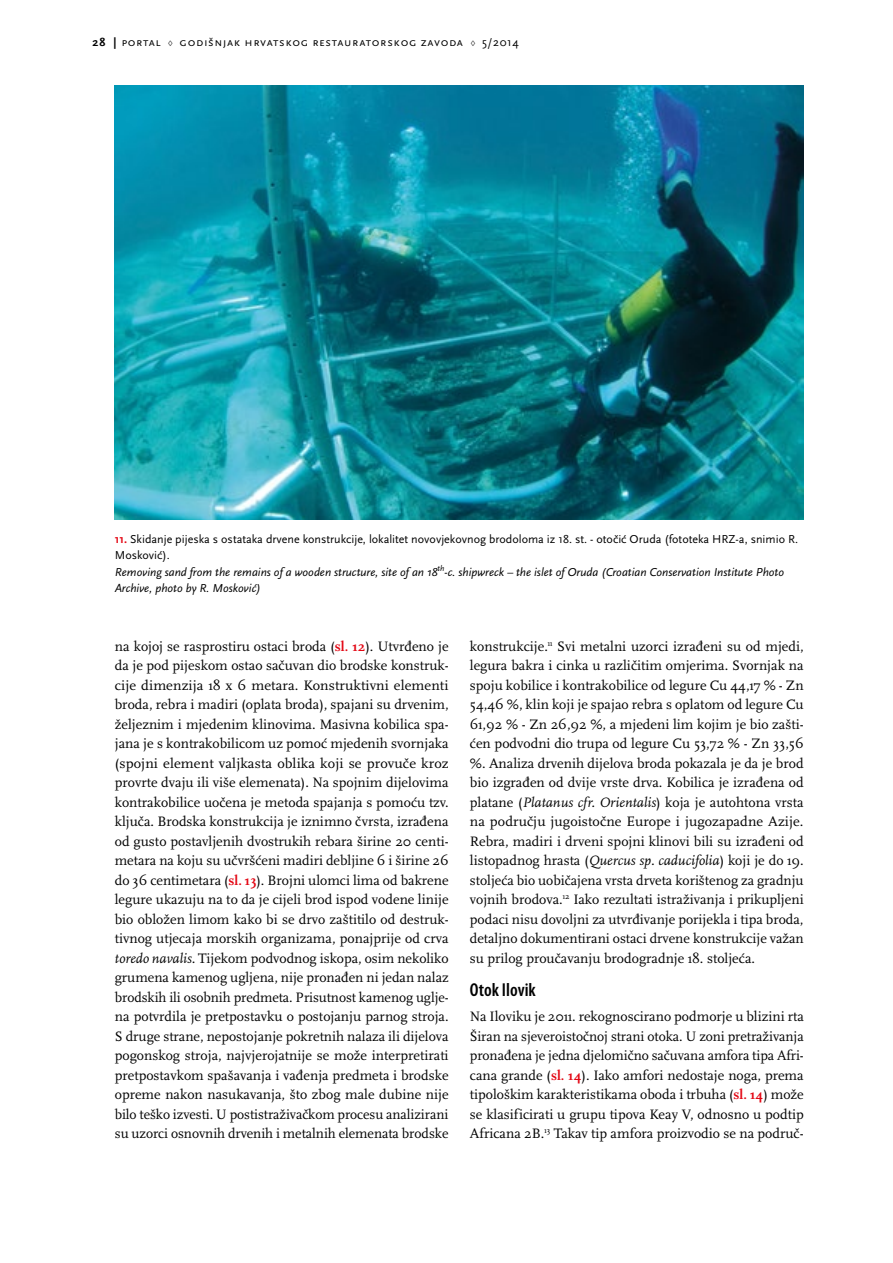
<style>
.page{position:relative;width:893px;height:1263px;background:#fff}
.page>*{position:absolute;margin:0;border:0;box-sizing:border-box;transform-origin:0 0}
.t1{font:600 condensed 18.75px "Myriad Pro";color:#000}
.t2{font:14.25px/19.5px "Scala Pro";color:#000;text-align:justify}
.t3{font:italic 12px/16.5px "Scala Sans Pro";color:#000}
.t4{font:12px "Scala Sans Pro";letter-spacing:.05em;color:#000}
.s1{font-weight:700}
.s2{font-family:"Scala Pro"}
.s3{font-weight:700;font-style:normal;color:#e30613}
.s4{font-style:normal}
.s5{font-weight:700;color:#e30613}
.s6{font-style:italic}
</style>
<div class="page">
<img style="left:115px;top:85px;width:689px;height:434px">
<p class="t4" style="left:93px;top:35px;width:428px"><span class="s1">28 |</span> portal <span class="s2">♢</span> Godišnjak Hrvatskog restauratorskog zavoda <span class="s2">♢</span> 5/2014</p>
<p class="t3" style="left:115px;top:530px;width:685px"><span class="s3">11.</span> <span class="s4">Skidanje pijeska s ostataka drvene konstrukcije, lokalitet novovjekovnog brodoloma iz 18. st. - otočić Oruda (fototeka HRZ-a, snimio R.<br>Mosković).<br></span>Removing sand from the remains of a wooden structure, site of an 18<sup>th</sup>-c. shipwreck – the islet of Oruda (Croatian Conservation Institute Photo Archive, photo by R. Mosković)</p>
<p class="t2" style="left:115px;top:636px;width:336px">na kojoj se rasprostiru ostaci broda (<span class="s5">sl. 12</span>). Utvrđeno je da je pod pijeskom ostao sačuvan dio brodske konstruk&shy;cije dimenzija 18 x 6 metara. Konstruktivni elementi broda, rebra i madiri (oplata broda), spajani su drvenim, željeznim i mjedenim klinovima. Masivna kobilica spa&shy;jana je s kontrakobilicom uz pomoć mjedenih svornjaka (spojni element valjkasta oblika koji se provuče kroz provrte dvaju ili više elemenata). Na spojnim dijelovima kontrakobilice uočena je metoda spajanja s pomoću tzv. ključa. Brodska konstrukcija je iznimno čvrsta, izrađena od gusto postavljenih dvostrukih rebara širine 20 centi&shy;metara na koju su učvršćeni madiri debljine 6 i širine 26 do 36 centimetara (<span class="s5">sl. 13</span>). Brojni ulomci lima od bakrene legure ukazuju na to da je cijeli brod ispod vodene linije bio obložen limom kako bi se drvo zaštitilo od destruk&shy;tivnog utjecaja morskih organizama, ponajprije od crva <span class="s6">toredo navalis.</span> Tijekom podvodnog iskopa, osim nekoliko grumena kamenog ugljena, nije pronađen ni jedan nalaz brodskih ili osobnih predmeta. Prisutnost kamenog uglje&shy;na potvrdila je pretpostavku o postojanju parnog stroja.<br>S druge strane, nepostojanje pokretnih nalaza ili dijelova pogonskog stroja, najvjerojatnije se može interpretirati pretpostavkom spašavanja i vađenja predmeta i brodske opreme nakon nasukavanja, što zbog male dubine nije bilo teško izvesti. U postistraživačkom procesu analizirani su uzorci osnovnih drvenih i metalnih elemenata brodske</p>
<p class="t2" style="left:470px;top:636px;width:335px">konstrukcije.<sup>11</sup> Svi metalni uzorci izrađeni su od mjedi, legura bakra i cinka u različitim omjerima. Svornjak na spoju kobilice i kontrakobilice od legure Cu 44,17 % - Zn 54,46 %, klin koji je spajao rebra s oplatom od legure Cu 61,92 % - Zn 26,92 %, a mjedeni lim kojim je bio zašti&shy;ćen podvodni dio trupa od legure Cu 53,72 % - Zn 33,56 %. Analiza drvenih dijelova broda pokazala je da je brod bio izgrađen od dvije vrste drva. Kobilica je izrađena od platane (<span class="s6">Platanus cfr. Orientalis</span>) koja je autohtona vrsta na području jugoistočne Europe i jugozapadne Azije.<br>Rebra, madiri i drveni spojni klinovi bili su izrađeni od listopadnog hrasta (<span class="s6">Quercus sp. caducifolia</span>) koji je do 19. stoljeća bio uobičajena vrsta drveta korištenog za gradnju vojnih brodova.<sup>12</sup> Iako rezultati istraživanja i prikupljeni podaci nisu dovoljni za utvrđivanje porijekla i tipa broda, detaljno dokumentirani ostaci drvene konstrukcije važan su prilog proučavanju brodogradnje 18. stoljeća.</p>
<h1 class="t1" style="left:470px;top:978px;width:67px">Otok Ilovik</h1>
<p class="t2" style="left:470px;top:1007px;width:335px">Na Iloviku je 2011. rekognoscirano podmorje u blizini rta Širan na sjeveroistočnoj strani otoka. U zoni pretraživanja pronađena je jedna djelomično sačuvana amfora tipa Afri&shy;cana grande (<span class="s5">sl. 14</span>). Iako amfori nedostaje noga, prema tipološkim karakteristikama oboda i trbuha (<span class="s5">sl. 14</span>) može se klasificirati u grupu tipova Keay V, odnosno u podtip Africana 2B.<sup>13</sup> Takav tip amfora proizvodio se na područ-</p>
</div>
